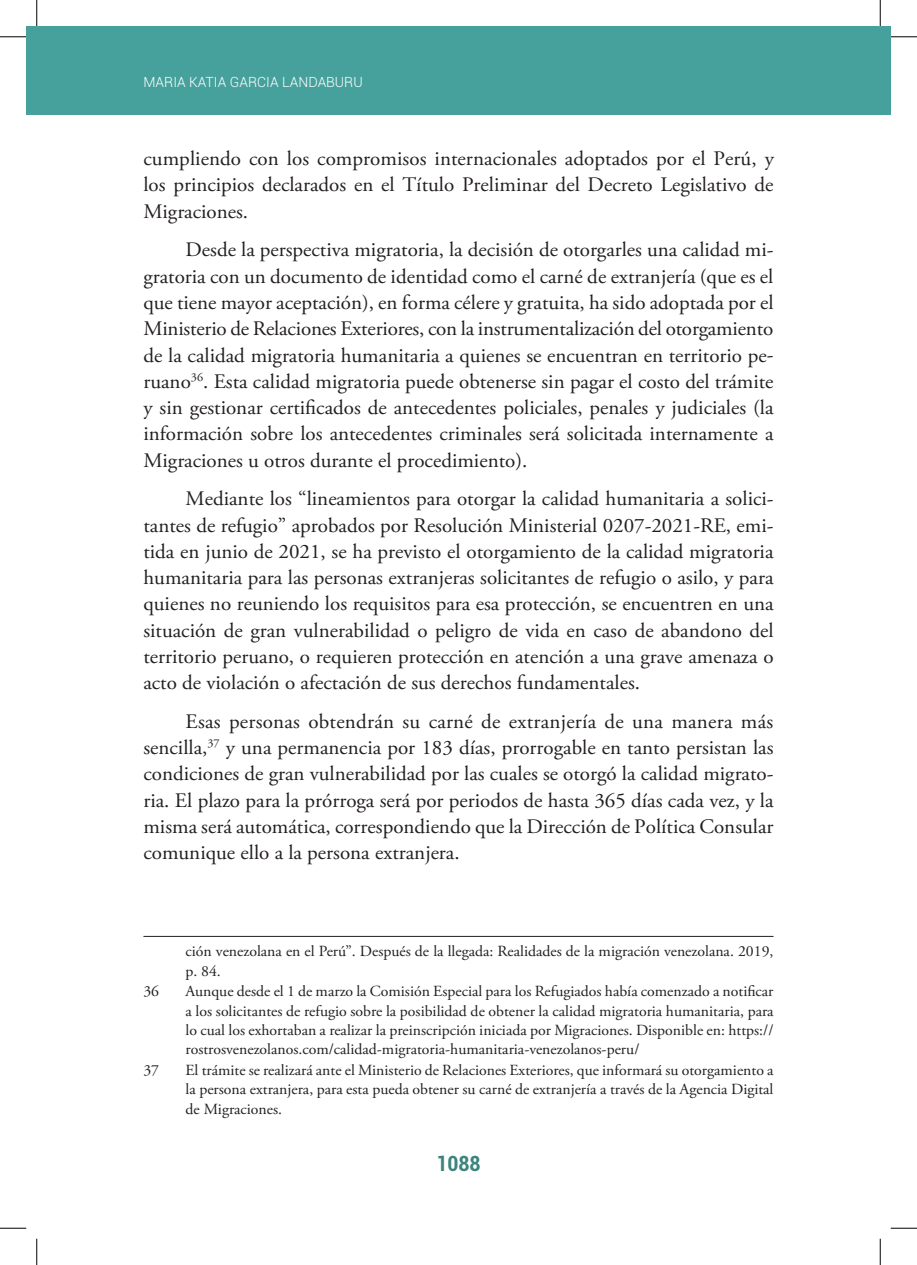
<style>
.page{position:relative;width:917px;height:1265px;background:#fff}
.page>*{position:absolute;margin:0;border:0;box-sizing:border-box;transform-origin:0 0}
.t1{font:700 condensed 21px "Roboto";color:#3b857c}
.t2{font:20.65px/26.2px "Adobe Garamond Pro";color:#231f20;text-align:justify}
.t3{font:15.4px/19.2px "Adobe Garamond Pro";color:#231f20;text-align:justify}
.t4{font:300 14px "Roboto";color:#fff}
</style>
<div class="page">
<div style="left:27px;top:27px;width:863px;height:88px;background:#46a19c"></div>
<hr style="left:143px;top:935px;width:630px;height:1px;background:#231f20">
<svg style="left:0;top:36px;width:26px;height:1px"></svg>
<svg style="left:891px;top:36px;width:26px;height:1px"></svg>
<svg style="left:0;top:1227px;width:26px;height:1px"></svg>
<svg style="left:891px;top:1227px;width:26px;height:1px"></svg>
<svg style="left:36px;top:0;width:1px;height:26px"></svg>
<svg style="left:36px;top:1238px;width:1px;height:26px"></svg>
<svg style="left:880px;top:0;width:1px;height:26px"></svg>
<svg style="left:880px;top:1238px;width:1px;height:26px"></svg>
<p class="t4" style="left:143px;top:72px;width:221px">MARIA KATIA GARCIA LANDABURU</p>
<p class="t2" style="left:143px;top:146px;width:632px">cumpliendo con los compromisos internacionales adoptados por el Perú, y los principios declarados en el Título Preliminar del Decreto Legislativo de Migraciones.</p>
<p class="t2" style="left:143px;top:237px;width:632px;text-indent:42px">Desde la perspectiva migratoria, la decisión de otorgarles una calidad mi&shy;gratoria con un documento de identidad como el carné de extranjería (que es el que tiene mayor aceptación), en forma célere y gratuita, ha sido adoptada por el Ministerio de Relaciones Exteriores, con la instrumentalización del otorgamiento de la calidad migratoria humanitaria a quienes se encuentran en territorio pe&shy;ruano<sup>36</sup>. Esta calidad migratoria puede obtenerse sin pagar el costo del trámite y sin gestionar certificados de antecedentes policiales, penales y judiciales (la información sobre los antecedentes criminales será solicitada internamente a Migraciones u otros durante el procedimiento).</p>
<p class="t2" style="left:143px;top:486px;width:632px;text-indent:42px">Mediante los “lineamientos para otorgar la calidad humanitaria a solici&shy;tantes de refugio” aprobados por Resolución Ministerial 0207-2021-RE, emi&shy;tida en junio de 2021, se ha previsto el otorgamiento de la calidad migratoria humanitaria para las personas extranjeras solicitantes de refugio o asilo, y para quienes no reuniendo los requisitos para esa protección, se encuentren en una situación de gran vulnerabilidad o peligro de vida en caso de abandono del territorio peruano, o requieren protección en atención a una grave amenaza o acto de violación o afectación de sus derechos fundamentales.</p>
<p class="t2" style="left:143px;top:708px;width:632px;text-indent:42px">Esas personas obtendrán su carné de extranjería de una manera más sencilla,<sup>37</sup> y una permanencia por 183 días, prorrogable en tanto persistan las condiciones de gran vulnerabilidad por las cuales se otorgó la calidad migrato&shy;ria. El plazo para la prórroga será por periodos de hasta 365 días cada vez, y la misma será automática, correspondiendo que la Dirección de Política Consular comunique ello a la persona extranjera.</p>
<p class="t3" style="left:186px;top:942px;width:589px">ción venezolana en el Perú”. Después de la llegada: Realidades de la migración venezolana. 2019, p. 84.</p>
<p class="t3" style="left:143px;top:982px;width:17px">36</p>
<p class="t3" style="left:186px;top:982px;width:590px">Aunque desde el 1 de marzo la Comisión Especial para los Refugiados había comenzado a notificar a los solicitantes de refugio sobre la posibilidad de obtener la calidad migratoria humanitaria, para lo cual los exhortaban a realizar la preinscripción iniciada por Migraciones. Disponible en: https:// rostrosvenezolanos.com/calidad-migratoria-humanitaria-venezolanos-peru/</p>
<p class="t3" style="left:143px;top:1060px;width:17px">37</p>
<p class="t3" style="left:186px;top:1060px;width:589px">El trámite se realizará ante el Ministerio de Relaciones Exteriores, que informará su otorgamiento a la persona extranjera, para esta pueda obtener su carné de extranjería a través de la Agencia Digital de Migraciones.</p>
<p class="t1" style="left:436px;top:1148px;width:46px">1088</p>
</div>
